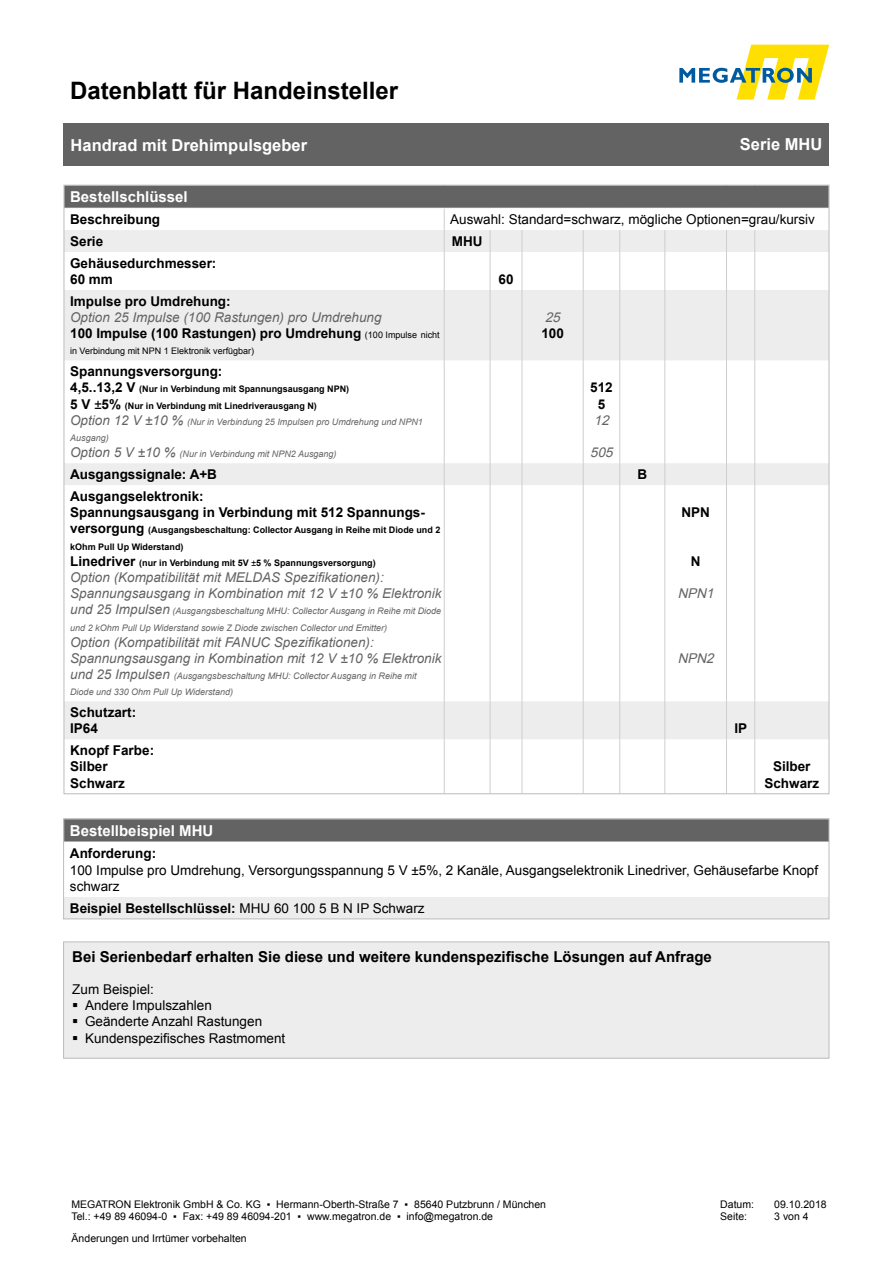
<style>
.page{position:relative;width:893px;height:1263px;background:#fff}
.page>*{position:absolute;margin:0;border:0;box-sizing:border-box;transform-origin:0 0}
.t1{font:700 24px "Arial";color:#000}
.t2{font:700 16.5px "Arial";color:#fff}
.t3{font:700 15px "Arial";color:#000}
.t4{font:700 15px "Arial";color:#fff}
.t5{font:700 13.5px/16.2px "Arial";color:#000}
.t6{font:13.5px/16.2px "Arial";color:#000}
.t7{font:italic 13.5px/16.2px "Arial";color:#646363}
.t8{font:italic 13.5px "Arial";color:#646363}
.t9{font:10.5px/12.6px "Arial";color:#000}
.t10{font:italic 9px/16.2px "Arial";color:#646363}
.t11{font:700 9px/16.2px "Arial";color:#000}
.t12{font:9px "Arial";color:#000}
.s1{font-weight:400;font-size:9px}
.s2{font-size:13.5px}
.s3{font-weight:400;font-style:italic;font-size:13.5px}
.s4{font-weight:400;font-style:italic}
.s5{font-weight:400}
</style>
<div class="page">
<svg style="left:679px;top:45px;width:150px;height:55px"></svg>
<div style="left:64px;top:123px;width:765px;height:43px;background:#646363"></div>
<div style="left:64px;top:942px;width:765px;height:116px;background:#ededed"></div>
<div style="left:63px;top:942px;width:766px;height:116px;border:1px solid #bcbcbc"></div>
<svg style="left:66px;top:252px;width:761px;height:487px"></svg>
<svg style="left:66px;top:187px;width:761px;height:65px"></svg>
<hr style="left:444px;top:252px;width:1px;height:38px;background:#cecece">
<hr style="left:490px;top:252px;width:1px;height:38px;background:#cecece">
<hr style="left:522px;top:252px;width:1px;height:38px;background:#cecece">
<hr style="left:583px;top:252px;width:1px;height:38px;background:#cecece">
<hr style="left:619px;top:252px;width:1px;height:38px;background:#cecece">
<hr style="left:665px;top:252px;width:1px;height:38px;background:#cecece">
<hr style="left:726px;top:252px;width:1px;height:38px;background:#cecece">
<hr style="left:754px;top:252px;width:1px;height:38px;background:#cecece">
<hr style="left:444px;top:290px;width:1px;height:70px;background:#cecece">
<hr style="left:490px;top:290px;width:1px;height:70px;background:#cecece">
<hr style="left:522px;top:290px;width:1px;height:70px;background:#cecece">
<hr style="left:583px;top:290px;width:1px;height:70px;background:#cecece">
<hr style="left:619px;top:290px;width:1px;height:70px;background:#cecece">
<hr style="left:665px;top:290px;width:1px;height:70px;background:#cecece">
<hr style="left:726px;top:290px;width:1px;height:70px;background:#cecece">
<hr style="left:754px;top:290px;width:1px;height:70px;background:#cecece">
<hr style="left:444px;top:360px;width:1px;height:103px;background:#cecece">
<hr style="left:490px;top:360px;width:1px;height:103px;background:#cecece">
<hr style="left:522px;top:360px;width:1px;height:103px;background:#cecece">
<hr style="left:583px;top:360px;width:1px;height:103px;background:#cecece">
<hr style="left:619px;top:360px;width:1px;height:103px;background:#cecece">
<hr style="left:665px;top:360px;width:1px;height:103px;background:#cecece">
<hr style="left:726px;top:360px;width:1px;height:103px;background:#cecece">
<hr style="left:754px;top:360px;width:1px;height:103px;background:#cecece">
<svg style="left:444px;top:463px;width:1px;height:22px"></svg>
<svg style="left:490px;top:463px;width:1px;height:22px"></svg>
<svg style="left:522px;top:463px;width:1px;height:22px"></svg>
<svg style="left:583px;top:463px;width:1px;height:22px"></svg>
<svg style="left:619px;top:463px;width:1px;height:22px"></svg>
<svg style="left:665px;top:463px;width:1px;height:22px"></svg>
<svg style="left:726px;top:463px;width:1px;height:22px"></svg>
<svg style="left:754px;top:463px;width:1px;height:22px"></svg>
<hr style="left:444px;top:485px;width:1px;height:216px;background:#cecece">
<hr style="left:490px;top:485px;width:1px;height:216px;background:#cecece">
<hr style="left:522px;top:485px;width:1px;height:216px;background:#cecece">
<hr style="left:583px;top:485px;width:1px;height:216px;background:#cecece">
<hr style="left:619px;top:485px;width:1px;height:216px;background:#cecece">
<hr style="left:665px;top:485px;width:1px;height:216px;background:#cecece">
<hr style="left:726px;top:485px;width:1px;height:216px;background:#cecece">
<hr style="left:754px;top:485px;width:1px;height:216px;background:#cecece">
<hr style="left:444px;top:701px;width:1px;height:38px;background:#cecece">
<hr style="left:490px;top:701px;width:1px;height:38px;background:#cecece">
<hr style="left:522px;top:701px;width:1px;height:38px;background:#cecece">
<hr style="left:583px;top:701px;width:1px;height:38px;background:#cecece">
<hr style="left:619px;top:701px;width:1px;height:38px;background:#cecece">
<hr style="left:665px;top:701px;width:1px;height:38px;background:#cecece">
<hr style="left:726px;top:701px;width:1px;height:38px;background:#cecece">
<hr style="left:754px;top:701px;width:1px;height:38px;background:#cecece">
<hr style="left:444px;top:739px;width:1px;height:55px;background:#cecece">
<hr style="left:490px;top:739px;width:1px;height:55px;background:#cecece">
<hr style="left:522px;top:739px;width:1px;height:55px;background:#cecece">
<hr style="left:583px;top:739px;width:1px;height:55px;background:#cecece">
<hr style="left:619px;top:739px;width:1px;height:55px;background:#cecece">
<hr style="left:665px;top:739px;width:1px;height:55px;background:#cecece">
<hr style="left:726px;top:739px;width:1px;height:55px;background:#cecece">
<hr style="left:754px;top:739px;width:1px;height:55px;background:#cecece">
<div style="left:64px;top:819px;width:765px;height:23px;background:#646363"></div>
<div style="left:64px;top:897px;width:765px;height:22px;background:#ededed"></div>
<hr style="left:64px;top:841px;width:765px;height:2px;background:#fff">
<div style="left:63px;top:819px;width:766px;height:100px;border:1px solid #bcbcbc"></div>
<h1 class="t1" style="left:70px;top:74px;width:330px">Datenblatt für Handeinsteller</h1>
<p class="t2" style="left:71px;top:134px;width:238px">Handrad mit Drehimpulsgeber</p>
<p class="t2" style="left:740px;top:133px;width:84px">Serie MHU</p>
<p class="t4" style="left:70px;top:187px;width:119px">Bestellschlüssel</p>
<p class="t5" style="left:70px;top:212px;width:92px">Beschreibung</p>
<p class="t6" style="left:450px;top:211px;width:366px">Auswahl: Standard=schwarz, mögliche Optionen=grau/kursiv</p>
<p class="t5" style="left:70px;top:233px;width:35px">Serie</p>
<p class="t5" style="left:452px;top:233px;width:32px">MHU</p>
<p class="t5" style="left:70px;top:255px;width:148px">Gehäusedurchmesser:</p>
<p class="t5" style="left:70px;top:272px;width:44px">60 mm</p>
<p class="t5" style="left:498px;top:272px;width:17px">60</p>
<p class="t5" style="left:70px;top:293px;width:162px">Impulse pro Umdrehung:</p>
<p class="t7" style="left:70px;top:309px;width:313px">Option 25 Impulse (100 Rastungen) pro Umdrehung</p>
<p class="t5" style="left:70px;top:326px;width:371px">100 Impulse (100 Rastungen) pro Umdrehung <span class="s1">(100 Impulse nicht</span></p>
<p class="t12" style="left:70px;top:345px;width:186px">in Verbindung mit NPN 1 Elektronik verfügbar)</p>
<p class="t8" style="left:545px;top:308px;width:20px">25</p>
<p class="t5" style="left:541px;top:326px;width:24px">100</p>
<p class="t5" style="left:70px;top:364px;width:154px">Spannungsversorgung:</p>
<p class="t11" style="left:70px;top:381px;width:281px"><span class="s2">4,5..13,2 V</span> (Nur in Verbindung mit Spannungsausgang NPN)</p>
<p class="t11" style="left:70px;top:398px;width:248px"><span class="s2">5 V</span> <span class="s3">±</span><span class="s2">5%</span> (Nur in Verbindung mit Linedriverausgang N)</p>
<p class="t10" style="left:70px;top:414px;width:354px"><span class="s2">Option 12 V ±10 %</span> (Nur in Verbindung 25 Impulsen pro Umdrehung und NPN1<br>Ausgang)<br><span class="s2">Option 5 V ±10 %</span> (Nur in Verbindung mit NPN2 Ausgang)</p>
<p class="t5" style="left:590px;top:380px;width:24px">512</p>
<p class="t5" style="left:598px;top:396px;width:9px">5</p>
<p class="t8" style="left:594px;top:411px;width:20px">12</p>
<p class="t8" style="left:590px;top:444px;width:28px">505</p>
<p class="t5" style="left:70px;top:467px;width:148px">Ausgangssignale: A+B</p>
<p class="t5" style="left:637px;top:467px;width:11px">B</p>
<p class="t5" style="left:70px;top:488px;width:356px">Ausgangselektronik:<br>Spannungsausgang in Verbindung mit 512 Spannungs-</p>
<p class="t11" style="left:70px;top:522px;width:372px"><span class="s2">versorgung</span> (Ausgangsbeschaltung: Collector Ausgang in Reihe mit Diode und 2 kOhm Pull Up Widerstand)</p>
<p class="t11" style="left:70px;top:555px;width:307px"><span class="s2">Linedriver</span> (nur in Verbindung mit 5V <span class="s4">±</span>5 % Spannungsversorgung)</p>
<p class="t7" style="left:70px;top:569px;width:373px">Option (Kompatibilität mit MELDAS Spezifikationen):<br>Spannungsausgang in Kombination mit 12 V ±10 % Elektronik</p>
<p class="t10" style="left:70px;top:603px;width:373px"><span class="s2">und 25 Impulsen</span> (Ausgangsbeschaltung MHU: Collector Ausgang in Reihe mit Diode und 2 kOhm Pull Up Widerstand sowie Z Diode zwischen Collector und Emitter)</p>
<p class="t7" style="left:70px;top:634px;width:373px">Option (Kompatibilität mit FANUC Spezifikationen):<br>Spannungsausgang in Kombination mit 12 V ±10 % Elektronik</p>
<p class="t10" style="left:70px;top:668px;width:348px"><span class="s2">und 25 Impulsen</span> (Ausgangsbeschaltung MHU: Collector Ausgang in Reihe mit</p>
<p class="t10" style="left:70px;top:684px;width:164px">Diode und 330 Ohm Pull Up Widerstand)</p>
<p class="t5" style="left:681px;top:505px;width:30px">NPN</p>
<p class="t5" style="left:691px;top:553px;width:11px">N</p>
<p class="t8" style="left:678px;top:584px;width:41px">NPN1</p>
<p class="t8" style="left:678px;top:649px;width:41px">NPN2</p>
<p class="t5" style="left:70px;top:705px;width:68px">Schutzart:</p>
<p class="t5" style="left:70px;top:721px;width:29px">IP64</p>
<p class="t5" style="left:734px;top:721px;width:14px">IP</p>
<p class="t5" style="left:70px;top:743px;width:85px">Knopf Farbe:</p>
<p class="t5" style="left:70px;top:759px;width:39px">Silber</p>
<p class="t5" style="left:70px;top:775px;width:56px">Schwarz</p>
<p class="t5" style="left:773px;top:759px;width:39px">Silber</p>
<p class="t5" style="left:764px;top:775px;width:56px">Schwarz</p>
<p class="t4" style="left:70px;top:821px;width:145px">Bestellbeispiel MHU</p>
<p class="t5" style="left:70px;top:846px;width:88px">Anforderung:</p>
<p class="t6" style="left:70px;top:862px;width:750px">100 Impulse pro Umdrehung, Versorgungsspannung 5 V ±5%, 2 Kanäle, Ausgangselektronik Linedriver, Gehäusefarbe Knopf schwarz</p>
<p class="t5" style="left:70px;top:900px;width:356px">Beispiel Bestellschlüssel: <span class="s5">MHU 60 100 5 B N IP Schwarz</span></p>
<p class="t3" style="left:72px;top:946px;width:641px">Bei Serienbedarf erhalten Sie diese und weitere kundenspezifische Lösungen auf Anfrage</p>
<p class="t6" style="left:72px;top:981px;width:83px">Zum Beispiel:</p>
<p class="t6" style="left:85px;top:997px;width:128px">Andere Impulszahlen</p>
<p class="t6" style="left:85px;top:1013px;width:179px">Geänderte Anzahl Rastungen</p>
<p class="t6" style="left:85px;top:1030px;width:202px">Kundenspezifisches Rastmoment</p>
<p class="t9" style="left:71px;top:1198px;width:476px">MEGATRON Elektronik GmbH &amp; Co. KG ▪ Hermann-Oberth-Straße 7 ▪ 85640 Putzbrunn / München<br>Tel.: +49 89 46094-0 ▪ Fax: +49 89 46094-201 ▪ www.megatron.de ▪ info@megatron.de</p>
<p class="t9" style="left:720px;top:1198px;width:35px">Datum:</p>
<p class="t9" style="left:774px;top:1198px;width:54px">09.10.2018</p>
<p class="t9" style="left:720px;top:1210px;width:28px">Seite:</p>
<p class="t9" style="left:774px;top:1210px;width:36px">3 von 4</p>
<p class="t9" style="left:72px;top:1232px;width:177px">Änderungen und Irrtümer vorbehalten</p>
</div>
